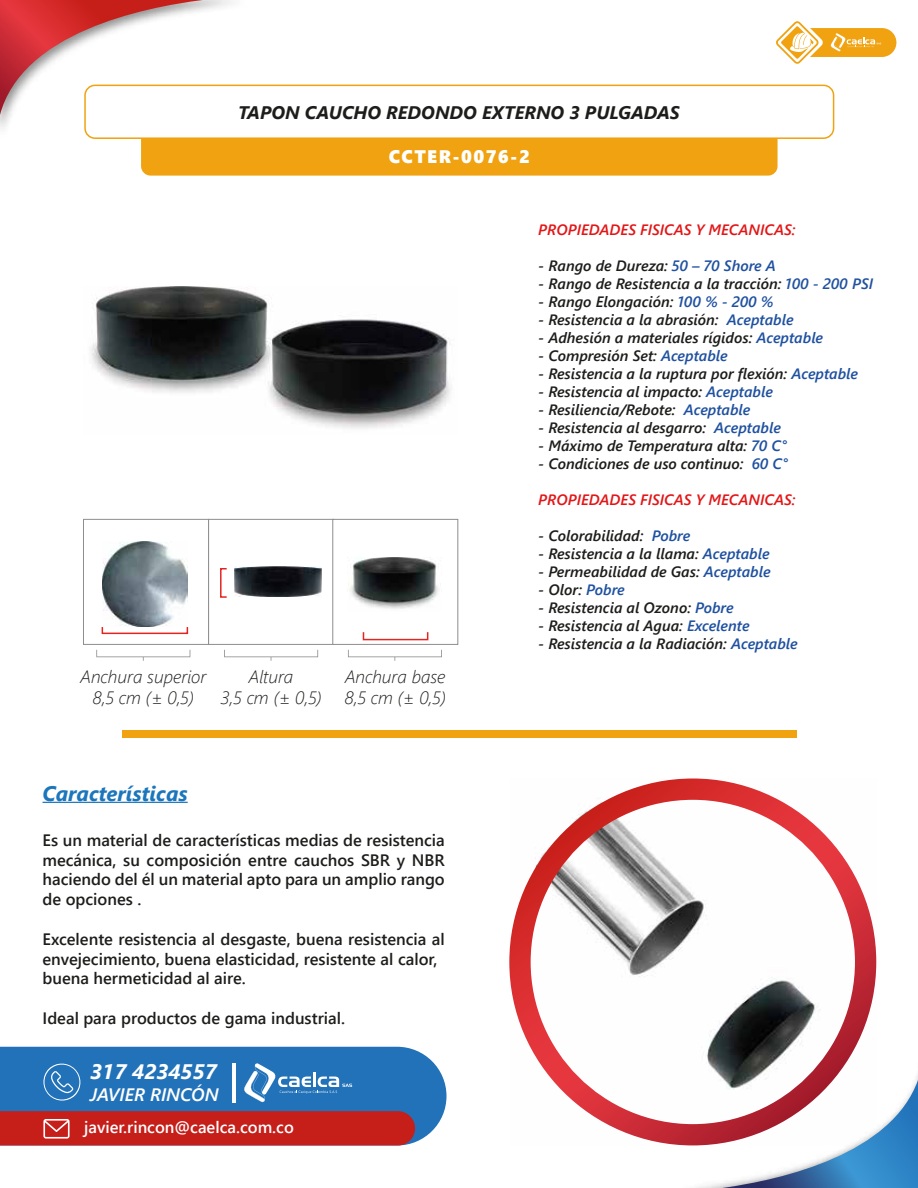
<style>
.page{position:relative;width:918px;height:1188px;background:#fff}
.page>*{position:absolute;margin:0;border:0;box-sizing:border-box;transform-origin:0 0}
.t1{font:italic 700 21px "Segoe UI";color:#1c76bb}
.t2{font:italic 700 21px "Segoe UI";color:#fff}
.t3{font:italic 700 18.15px "Segoe UI";color:#1d1d1b}
.t4{font:18.15px "Segoe UI Black";letter-spacing:.075em;color:#fff}
.t5{font:italic 600 18px "Segoe UI";color:#fff}
.t6{font:italic 300 17.85px/21.5px "Segoe UI";color:#1d1d1b;text-align:center}
.t7{font:600 16.5px/19.8px "Segoe UI";color:#1d1d1b;text-align:justify}
.t8{font:600 16.5px "Segoe UI";color:#fff}
.t9{font:italic 600 15px "Segoe UI";color:#1d1d1b}
.t10{font:italic 600 15px "Segoe UI";color:#e31516}
.s1{color:#1f51a0}
.s2{color:#21529f}
</style>
<div class="page">
<div style="left:208px;top:519px;width:126px;height:126px;background:#fff;border:1px solid #8d8e8d"></div>
<div style="left:83px;top:519px;width:126px;height:126px;background:#fff;border:1px solid #8d8e8d"></div>
<div style="left:332px;top:519px;width:126px;height:126px;background:#fff;border:1px solid #8d8e8d"></div>
<svg style="left:509px;top:779px;width:367px;height:365px"></svg>
<hr style="left:43px;top:802px;width:145px;height:1px;background:#1c76bb">
<img style="left:0;top:0;width:256px;height:136px">
<svg style="left:0;top:0;width:203px;height:115px"></svg>
<img style="left:669px;top:1045px;width:249px;height:143px">
<svg style="left:722px;top:1080px;width:196px;height:108px"></svg>
<div style="left:123px;top:730px;width:674px;height:7px;background:#f0a210"></div>
<div style="left:0;top:1047px;width:446px;height:95px;background:#2272b9"></div>
<div style="left:0;top:1111px;width:415px;height:34px;background:#c61e19"></div>
<svg style="left:42px;top:1062px;width:40px;height:40px;background:#3e83c1"></svg>
<svg style="left:243px;top:1063px;width:109px;height:39px;background:#4c8dc6"></svg>
<hr style="left:232px;top:1064px;width:3px;height:39px;background:#fff">
<div style="left:141px;top:123px;width:637px;height:53px;background:#f0a210;border-radius:9px"></div>
<div style="left:85px;top:85px;width:749px;height:53px;background:#fff;border-radius:10px"></div>
<div style="left:84px;top:85px;width:750px;height:54px;border:2px solid #f0a210;border-radius:10px"></div>
<svg style="left:96px;top:650px;width:94px;height:11px"></svg>
<svg style="left:224px;top:650px;width:94px;height:11px"></svg>
<svg style="left:348px;top:650px;width:94px;height:11px"></svg>
<div style="left:220px;top:568px;width:7px;height:30px;border:2px solid #e52421"></div>
<svg style="left:776px;top:21px;width:120px;height:43px"></svg>
<div style="left:363px;top:631px;width:65px;height:9px;border:2px solid #e52421"></div>
<img style="left:91px;top:286px;width:360px;height:143px">
<img style="left:348px;top:557px;width:94px;height:52px">
<img style="left:102px;top:541px;width:85px;height:85px">
<div style="left:102px;top:626px;width:86px;height:8px;border:2px solid #e52421"></div>
<img style="left:235px;top:566px;width:86px;height:31px">
<p class="t3" style="left:238px;top:96px;width:443px">TAPON CAUCHO REDONDO EXTERNO 3 PULGADAS</p>
<p class="t4" style="left:389px;top:144px;width:143px">CCTER-0076-2</p>
<p class="t6" style="left:81px;top:663px;width:127px">Anchura superior<br>8,5 cm (± 0,5)</p>
<p class="t6" style="left:220px;top:663px;width:103px">Altura<br>3,5 cm (± 0,5)</p>
<p class="t6" style="left:345px;top:663px;width:103px;text-align:left">Anchura base<br>8,5 cm (± 0,5)</p>
<h1 class="t1" style="left:43px;top:773px;width:147px">Características</h1>
<p class="t7" style="left:43px;top:829px;width:404px">Es un material de características medias de resistencia mecánica, su composición entre cauchos SBR y NBR haciendo del él un material apto para un amplio rango de opciones .</p>
<p class="t7" style="left:43px;top:928px;width:404px;text-align:left">Excelente resistencia al desgaste, buena resistencia al envejecimiento, buena elasticidad, resistente al calor, buena hermeticidad al aire.</p>
<p class="t7" style="left:43px;top:1007px;width:304px">Ideal para productos de gama industrial.</p>
<h1 class="t2" style="left:90px;top:1052px;width:128px">317 4234557</h1>
<p class="t5" style="left:90px;top:1077px;width:130px">JAVIER RINCÓN</p>
<p class="t8" style="left:84px;top:1112px;width:211px">javier.rincon@caelca.com.co</p>
<p class="t10" style="left:538px;top:215px;width:259px">PROPIEDADES FISICAS Y MECANICAS:</p>
<p class="t9" style="left:538px;top:251px;width:239px">- Rango de Dureza: <span class="s1">50 – 70 Shore A</span></p>
<p class="t9" style="left:538px;top:269px;width:336px">- Rango de Resistencia a la tracción: <span class="s2">100 - 200 PSI</span></p>
<p class="t9" style="left:538px;top:287px;width:237px">- Rango Elongación: <span class="s1">100 % - 200 %</span></p>
<p class="t9" style="left:538px;top:305px;width:257px">- Resistencia a la abrasión: <span class="s1">Aceptable</span></p>
<p class="t9" style="left:538px;top:323px;width:286px">- Adhesión a materiales rígidos: <span class="s1">Aceptable</span></p>
<p class="t9" style="left:538px;top:341px;width:191px">- Compresión Set: <span class="s1">Aceptable</span></p>
<p class="t9" style="left:538px;top:359px;width:321px">- Resistencia a la ruptura por flexión: <span class="s1">Aceptable</span></p>
<p class="t9" style="left:538px;top:377px;width:236px">- Resistencia al impacto: <span class="s1">Aceptable</span></p>
<p class="t9" style="left:538px;top:395px;width:214px">- Resiliencia/Rebote: <span class="s1">Aceptable</span></p>
<p class="t9" style="left:538px;top:413px;width:244px">- Resistencia al desgarro: <span class="s1">Aceptable</span></p>
<p class="t9" style="left:538px;top:431px;width:250px">- Máximo de Temperatura alta: <span class="s1">70 C°</span></p>
<p class="t9" style="left:538px;top:449px;width:251px">- Condiciones de uso continuo: <span class="s1">60 C°</span></p>
<p class="t10" style="left:538px;top:485px;width:259px">PROPIEDADES FISICAS Y MECANICAS:</p>
<p class="t9" style="left:538px;top:521px;width:154px">- Colorabilidad: <span class="s1">Pobre</span></p>
<p class="t9" style="left:538px;top:539px;width:233px">- Resistencia a la llama: <span class="s1">Aceptable</span></p>
<p class="t9" style="left:538px;top:557px;width:234px">- Permeabilidad de Gas: <span class="s1">Aceptable</span></p>
<p class="t9" style="left:538px;top:575px;width:88px">- Olor: <span class="s1">Pobre</span></p>
<p class="t9" style="left:538px;top:593px;width:197px">- Resistencia al Ozono: <span class="s1">Pobre</span></p>
<p class="t9" style="left:538px;top:611px;width:213px">- Resistencia al Agua: <span class="s1">Excelente</span></p>
<p class="t9" style="left:538px;top:629px;width:261px">- Resistencia a la Radiación: <span class="s1">Aceptable</span></p>
</div>
